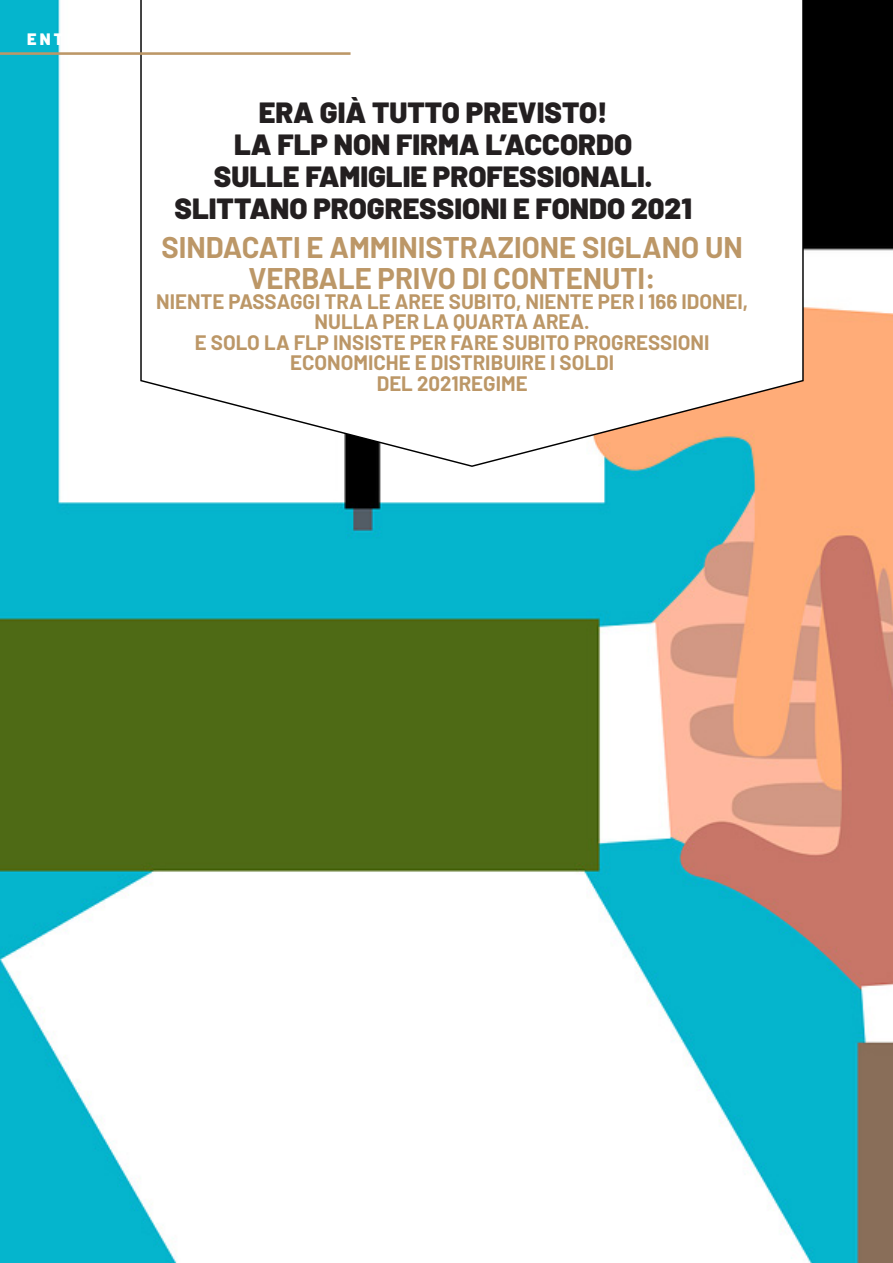
<style>
.page{position:relative;width:893px;height:1263px;background:#fff}
.page>*{position:absolute;margin:0;border:0;box-sizing:border-box;transform-origin:0 0}
.Testo_intestazione{font:900 29.25px "Barlow";color:#231f20}
.Intestazione_special{font:700 29.25px/30.6px "Barlow";color:#bc9767;text-align:center}
.Intestazione_special-2{font:700 20.4px/20.4px "Barlow";color:#bc9767;text-align:center}
</style>
<div class="page">
<img style="left:0;top:0;width:893px;height:1263px">
<svg style="left:140px;top:0;width:664px;height:468px"></svg>
<hr style="left:0;top:52px;width:351px;height:3px;background:#bc9767">
<p class="Testo_intestazione" style="left:259px;top:90px;width:350px">ERA GIÀ TUTTO PREVISTO!</p>
<p class="Testo_intestazione" style="left:234px;top:122px;width:400px">LA FLP NON FIRMA L’ACCORDO</p>
<p class="Testo_intestazione" style="left:214px;top:155px;width:440px">SULLE FAMIGLIE PROFESSIONALI.</p>
<p class="Testo_intestazione" style="left:175px;top:187px;width:519px">SLITTANO PROGRESSIONI E FONDO 2021</p>
<p class="Intestazione_special" style="left:161px;top:230px;width:583px">SINDACATI E AMMINISTRAZIONE SIGLANO UN<br>VERBALE PRIVO DI CONTENUTI:</p>
<p class="Intestazione_special-2" style="left:156px;top:290px;width:594px">NIENTE PASSAGGI TRA LE AREE SUBITO, NIENTE PER I 166 IDONEI,<br>NULLA PER LA QUARTA AREA.</p>
<p class="Intestazione_special-2" style="left:195px;top:331px;width:516px">E SOLO LA FLP INSISTE PER FARE SUBITO PROGRESSIONI</p>
<p class="Intestazione_special-2" style="left:290px;top:351px;width:325px">ECONOMICHE E DISTRIBUIRE I SOLDI</p>
<p class="Intestazione_special-2" style="left:377px;top:372px;width:152px">DEL 2021REGIME</p>
</div>
